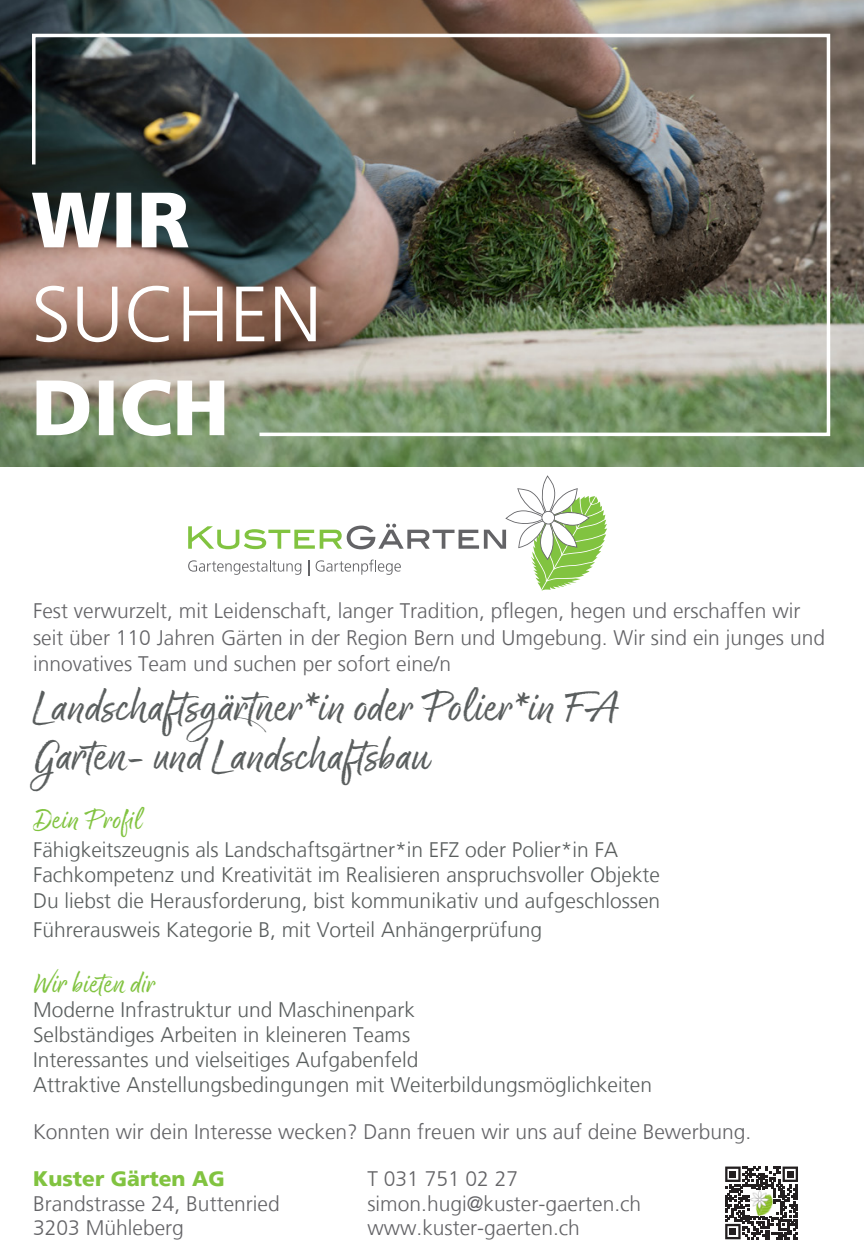
<style>
.page{position:relative;width:864px;height:1260px;background:#fff}
.page>*{position:absolute;margin:0;border:0;box-sizing:border-box;transform-origin:0 0}
.t1{font:49px/49px "Good Karma";color:#5a5e5e}
.t2{font:31.5px "Good Karma";color:#81c340}
.t3{font:300 21px/25.2px "Frutiger LT";color:#5a5e5e}
.t4{font:300 21px/24.5px "Frutiger LT";color:#636366}
.t5{font:900 21px "Frutiger LT";color:#81c340}
</style>
<div class="page">
<img style="left:0;top:0;width:863px;height:467px">
<svg style="left:188px;top:475px;width:419px;height:116px"></svg>
<svg style="left:725px;top:1167px;width:72px;height:72px"></svg>
<div style="left:729px;top:1171px;width:6px;height:7px;background:#231f20"></div>
<div style="left:786px;top:1171px;width:7px;height:7px;background:#231f20"></div>
<div style="left:729px;top:1228px;width:6px;height:7px;background:#231f20"></div>
<img style="left:750px;top:1191px;width:22px;height:24px">
<img style="left:30px;top:32px;width:801px;height:406px">
<p class="t4" style="left:33px;top:598px;width:793px;line-height:26.2px">Fest verwurzelt, mit Leidenschaft, langer Tradition, pflegen, hegen und erschaffen wir seit über 110 Jahren Gärten in der Region Bern und Umgebung. Wir sind ein junges und innovatives Team und suchen per sofort eine/n</p>
<h1 class="t1" style="left:33px;top:686px;width:586px">Landschaftsgärtner*in oder Polier*in FA<br>Garten- und Landschaftsbau</h1>
<h2 class="t2" style="left:33px;top:801px;width:110px">Dein Profil</h2>
<p class="t3" style="left:33px;top:838px;width:628px">Fähigkeitszeugnis als Landschaftsgärtner*in EFZ oder Polier*in FA<br>Fachkompetenz und Kreativität im Realisieren anspruchsvoller Objekte<br>Du liebst die Herausforderung, bist kommunikativ und aufgeschlossen</p>
<p class="t3" style="left:33px;top:917px;width:510px">Führerausweis Kategorie B, mit Vorteil Anhängerprüfung</p>
<h2 class="t2" style="left:33px;top:965px;width:124px">Wir bieten dir</h2>
<p class="t3" style="left:33px;top:997px;width:620px">Moderne Infrastruktur und Maschinenpark<br>Selbständiges Arbeiten in kleineren Teams<br>Interessantes und vielseitiges Aufgabenfeld<br>Attraktive Anstellungsbedingungen mit Weiterbildungsmöglichkeiten</p>
<p class="t4" style="left:33px;top:1119px;width:719px">Konnten wir dein Interesse wecken? Dann freuen wir uns auf deine Bewerbung.</p>
<p class="t5" style="left:33px;top:1166px;width:193px">Kuster Gärten AG</p>
<p class="t4" style="left:33px;top:1192px;width:248px">Brandstrasse 24, Buttenried<br>3203 Mühleberg</p>
<p class="t4" style="left:367px;top:1167px;width:275px">T 031 751 02 27 simon.hugi@kuster-gaerten.ch www.kuster-gaerten.ch</p>
</div>
